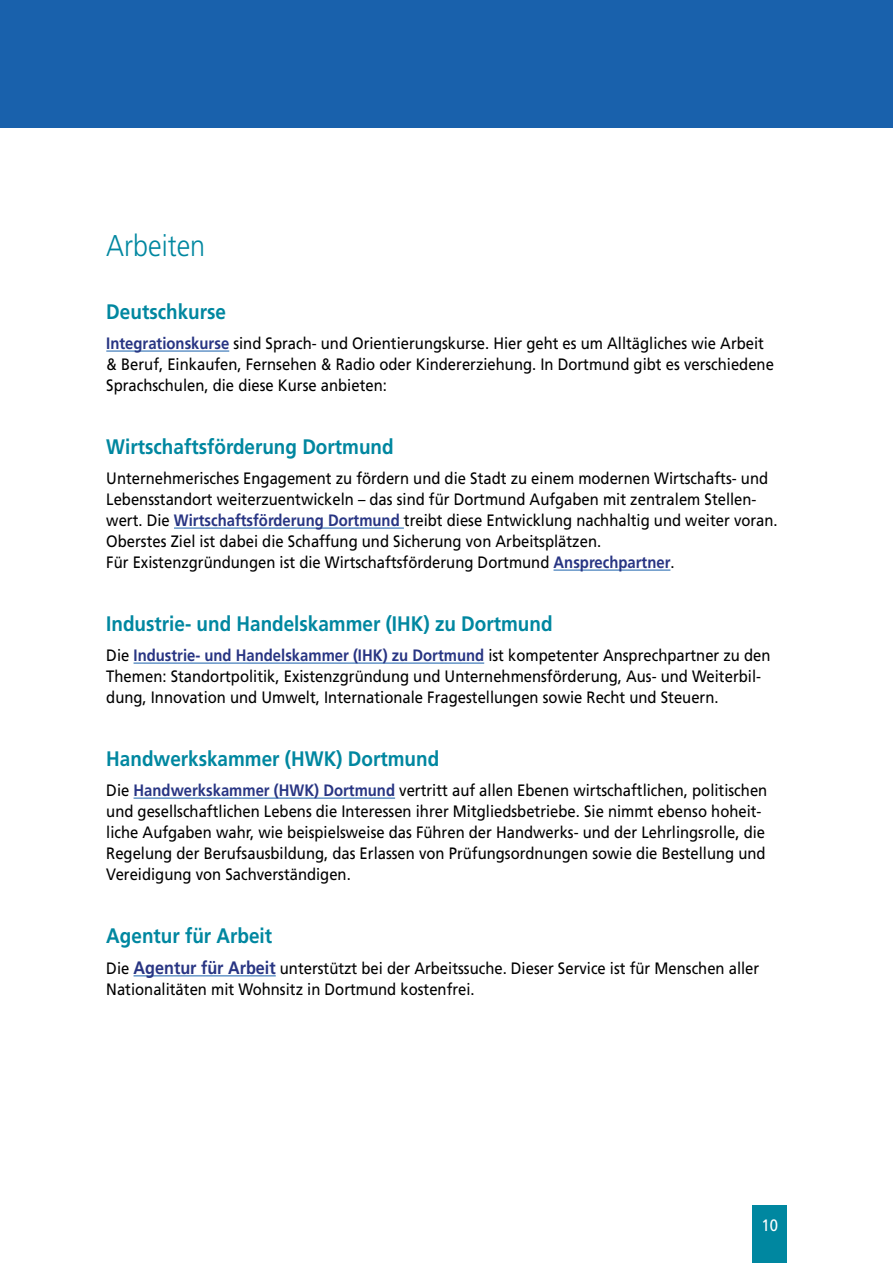
<style>
.page{position:relative;width:893px;height:1263px;background:#fff}
.page>*{position:absolute;margin:0;border:0;box-sizing:border-box;transform-origin:0 0}
.t1{font:300 30px "Frutiger LT";color:#0087a0;scale:.9 1}
.t2{font:700 21px "Frutiger LT";color:#0087a0;scale:.9 1}
.t3{font:16.5px/21px "Frutiger LT";color:#000;scale:.9 1}
.t4{font:16.5px "Frutiger LT";color:#fff;scale:.9 1}
.s1{font-weight:700;color:#283583}
.s2{font-weight:700;font-size:18px;color:#283583}
</style>
<div class="page">
<div style="left:0;top:0;width:893px;height:128px;background:#1961ac"></div>
<div style="left:753px;top:1205px;width:34px;height:58px;background:#0087a0"></div>
<hr style="left:106px;top:351px;width:123px;height:1px;background:#1961ac">
<hr style="left:174px;top:528px;width:230px;height:1px;background:#1961ac">
<hr style="left:554px;top:570px;width:116px;height:1px;background:#1961ac">
<hr style="left:134px;top:663px;width:350px;height:1px;background:#1961ac">
<hr style="left:134px;top:798px;width:261px;height:1px;background:#1961ac">
<hr style="left:134px;top:975px;width:142px;height:1px;background:#1961ac">
<h1 class="t1" style="left:106px;top:229px;width:112px">Arbeiten</h1>
<p class="t2" style="left:106px;top:300px;width:134px">Deutschkurse</p>
<p class="t3" style="left:106px;top:333px;width:743px"><span class="s1">Integrationskurse</span> sind Sprach- und Orientierungskurse. Hier geht es um Alltägliches wie Arbeit &amp; Beruf, Einkaufen, Fernsehen &amp; Radio oder Kindererziehung. In Dortmund gibt es verschiedene<br>Sprachschulen, die diese Kurse anbieten:</p>
<p class="t2" style="left:106px;top:435px;width:321px">Wirtschaftsförderung Dortmund</p>
<p class="t3" style="left:106px;top:468px;width:747px">Unternehmerisches Engagement zu fördern und die Stadt zu einem modernen Wirtschafts- und Lebensstandort weiterzuentwickeln – das sind für Dortmund Aufgaben mit zentralem Stellen&shy;wert. Die <span class="s1">Wirtschaftsförderung Dortmund</span> treibt diese Entwicklung nachhaltig und weiter voran.<br>Oberstes Ziel ist dabei die Schaffung und Sicherung von Arbeitsplätzen.<br>Für Existenzgründungen ist die Wirtschaftsförderung Dortmund <span class="s1">Ansprechpartner</span>.</p>
<p class="t2" style="left:106px;top:612px;width:497px">Industrie- und Handelskammer (IHK) zu Dortmund</p>
<p class="t3" style="left:106px;top:645px;width:740px">Die <span class="s1">Industrie- und Handelskammer (IHK) zu Dortmund</span> ist kompetenter Ansprechpartner zu den<br>Themen: Standortpolitik, Existenzgründung und Unternehmensförderung, Aus- und Weiterbil&shy;dung, Innovation und Umwelt, Internationale Fragestellungen sowie Recht und Steuern.</p>
<p class="t2" style="left:106px;top:747px;width:371px">Handwerkskammer (HWK) Dortmund</p>
<p class="t3" style="left:106px;top:780px;width:736px">Die <span class="s1">Handwerkskammer (HWK) Dortmund</span> vertritt auf allen Ebenen wirtschaftlichen, politischen und gesellschaftlichen Lebens die Interessen ihrer Mitgliedsbetriebe. Sie nimmt ebenso hoheit&shy;liche Aufgaben wahr, wie beispielsweise das Führen der Handwerks- und der Lehrlingsrolle, die Regelung der Berufsausbildung, das Erlassen von Prüfungsordnungen sowie die Bestellung und Vereidigung von Sachverständigen.</p>
<p class="t2" style="left:106px;top:924px;width:186px">Agentur für Arbeit</p>
<p class="t3" style="left:106px;top:958px;width:727px">Die <span class="s2">Agentur für Arbeit</span> unterstützt bei der Arbeitssuche. Dieser Service ist für Menschen aller<br>Nationalitäten mit Wohnsitz in Dortmund kostenfrei.</p>
<p class="t4" style="left:761px;top:1215px;width:20px">10</p>
</div>
